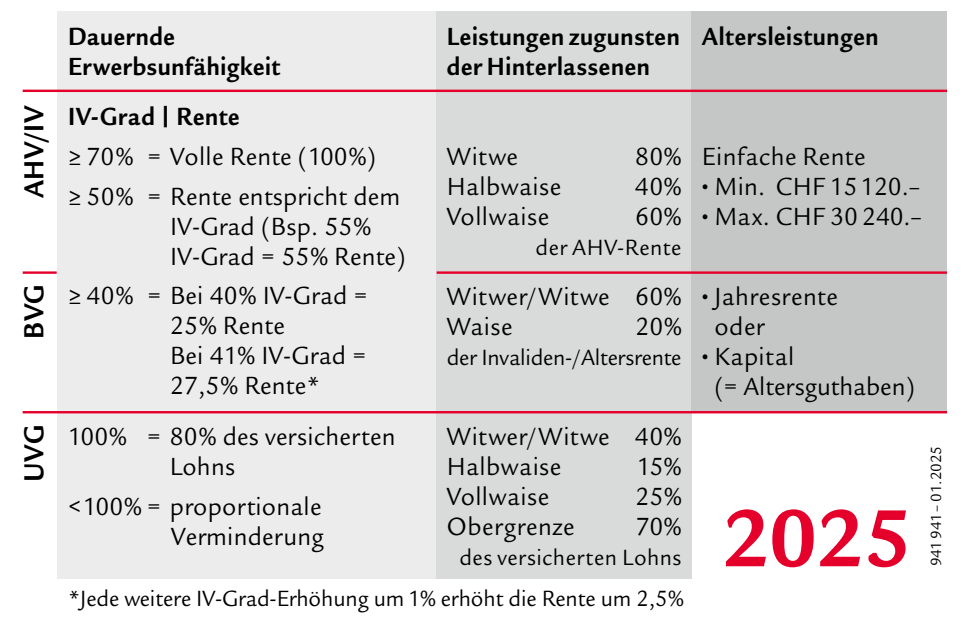
<style>
.page{position:relative;width:964px;height:624px;background:#fff}
.page>*{position:absolute;margin:0;border:0;box-sizing:border-box;transform-origin:0 0}
.t1{font:700 88px "Legacy Sans ITC Pro";color:#e4002b}
.t2{font:700 30px "Legacy Sans ITC Pro";letter-spacing:.02em;color:#000;scale:.9 1}
.t3{font:27.2px/30px "Legacy Sans ITC Pro";letter-spacing:.01em;color:#000;scale:.95 1}
.t4{font:700 27.2px/30px "Legacy Sans ITC Pro";letter-spacing:.03em;color:#000;scale:.9 1}
.t5{font:24px "Legacy Sans ITC Pro";letter-spacing:-.005em;color:#000;scale:.95 1}
.t6{font:24px "Legacy Sans ITC Pro";letter-spacing:.025em;color:#000;scale:.95 1}
.t7{font:16px "Legacy Sans ITC Pro";letter-spacing:-.01em;color:#000}
.s1{font-family:"Arial";font-size:20px}
</style>
<div class="page">
<div style="left:57px;top:11px;width:380px;height:567px;background:#ececec"></div>
<div style="left:437px;top:11px;width:255px;height:567px;background:#d9dada"></div>
<div style="left:692px;top:11px;width:255px;height:402px;background:#c5c6c6"></div>
<hr style="left:437px;top:271px;width:510px;height:3px;background:#e4002b">
<hr style="left:23px;top:90px;width:924px;height:2px;background:#e4002b">
<hr style="left:23px;top:411px;width:924px;height:2px;background:#e4002b">
<hr style="left:23px;top:271px;width:34px;height:3px;background:#e4002b">
<p class="t2" style="left:16px;top:198px;width:105px;rotate:-90deg">AHV/IV</p>
<p class="t2" style="left:16px;top:338px;width:61px;rotate:-90deg">BVG</p>
<p class="t4" style="left:68px;top:21px;width:237px">Dauernde<br>Erwerbsunfähigkeit</p>
<p class="t4" style="left:447px;top:21px;width:260px">Leistungen zugunsten der Hinterlassenen</p>
<p class="t4" style="left:702px;top:21px;width:198px">Altersleistungen</p>
<p class="t4" style="left:68px;top:101px;width:192px">IV-Grad | Rente</p>
<p class="t3" style="left:68px;top:136px;width:351px;line-height:39.6px">≥ 70% = Volle Rente (100%)<br>≥ 50% = Rente entspricht dem</p>
<p class="t3" style="left:170px;top:211px;width:249px">IV-Grad (Bsp. 55%<br>IV-Grad = 55% Rente)</p>
<p class="t3" style="left:170px;top:281px;width:209px;text-indent:-102px">≥ 40% = Bei 40% IV-Grad =<br>25% Rente<br>Bei 41% IV-Grad =<br>27,5% Rente*</p>
<p class="t3" style="left:447px;top:141px;width:76px">Witwe</p>
<p class="t3" style="left:635px;top:141px;width:50px">80%</p>
<p class="t3" style="left:447px;top:171px;width:122px">Halbwaise</p>
<p class="t3" style="left:635px;top:171px;width:50px">40%</p>
<p class="t3" style="left:447px;top:201px;width:109px">Vollwaise</p>
<p class="t3" style="left:635px;top:201px;width:50px">60%</p>
<p class="t6" style="left:535px;top:233px;width:155px">der AHV-Rente</p>
<p class="t3" style="left:447px;top:281px;width:248px">Witwer/Witwe 60%<br>Waise</p>
<p class="t3" style="left:635px;top:311px;width:50px">20%</p>
<p class="t5" style="left:447px;top:343px;width:248px">der Invaliden-/Altersrente</p>
<p class="t3" style="left:702px;top:141px;width:174px">Einfache Rente</p>
<p class="t3" style="left:702px;top:171px;width:231px"><span class="s1">•</span> Min. CHF 15120.–</p>
<p class="t3" style="left:702px;top:201px;width:233px"><span class="s1">•</span> Max. CHF 30 240.–</p>
<p class="t3" style="left:714px;top:281px;width:132px;text-indent:-13px"><span class="s1">•</span> Jahresrente oder</p>
<p class="t3" style="left:714px;top:341px;width:213px;text-indent:-13px"><span class="s1">•</span> Kapital<br>(= Altersguthaben)</p>
<p class="t2" style="left:16px;top:481px;width:65px;rotate:-90deg">UVG</p>
<p class="t3" style="left:170px;top:421px;width:239px;text-indent:-102px">100% = 80% des versicherten<br>Lohns</p>
<p class="t3" style="left:68px;top:491px;width:271px;text-align:right">&lt;100% = proportionale<br>Verminderung</p>
<p class="t5" style="left:68px;top:584px;width:649px">*Jede weitere IV-Grad-Erhöhung um 1% erhöht die Rente um 2,5%</p>
<p class="t3" style="left:447px;top:421px;width:248px">Witwer/Witwe 40%<br>Halbwaise</p>
<p class="t3" style="left:637px;top:451px;width:48px">15%</p>
<p class="t3" style="left:447px;top:481px;width:109px">Vollwaise</p>
<p class="t3" style="left:635px;top:481px;width:50px">25%</p>
<p class="t3" style="left:447px;top:511px;width:136px">Obergrenze</p>
<p class="t3" style="left:636px;top:511px;width:50px">70%</p>
<p class="t6" style="left:459px;top:543px;width:235px">des versicherten Lohns</p>
<h1 class="t1" style="left:721px;top:486px;width:192px">2025</h1>
<p class="t7" style="left:927px;top:566px;width:121px;rotate:-90deg">941 941 – 01.2025</p>
</div>
